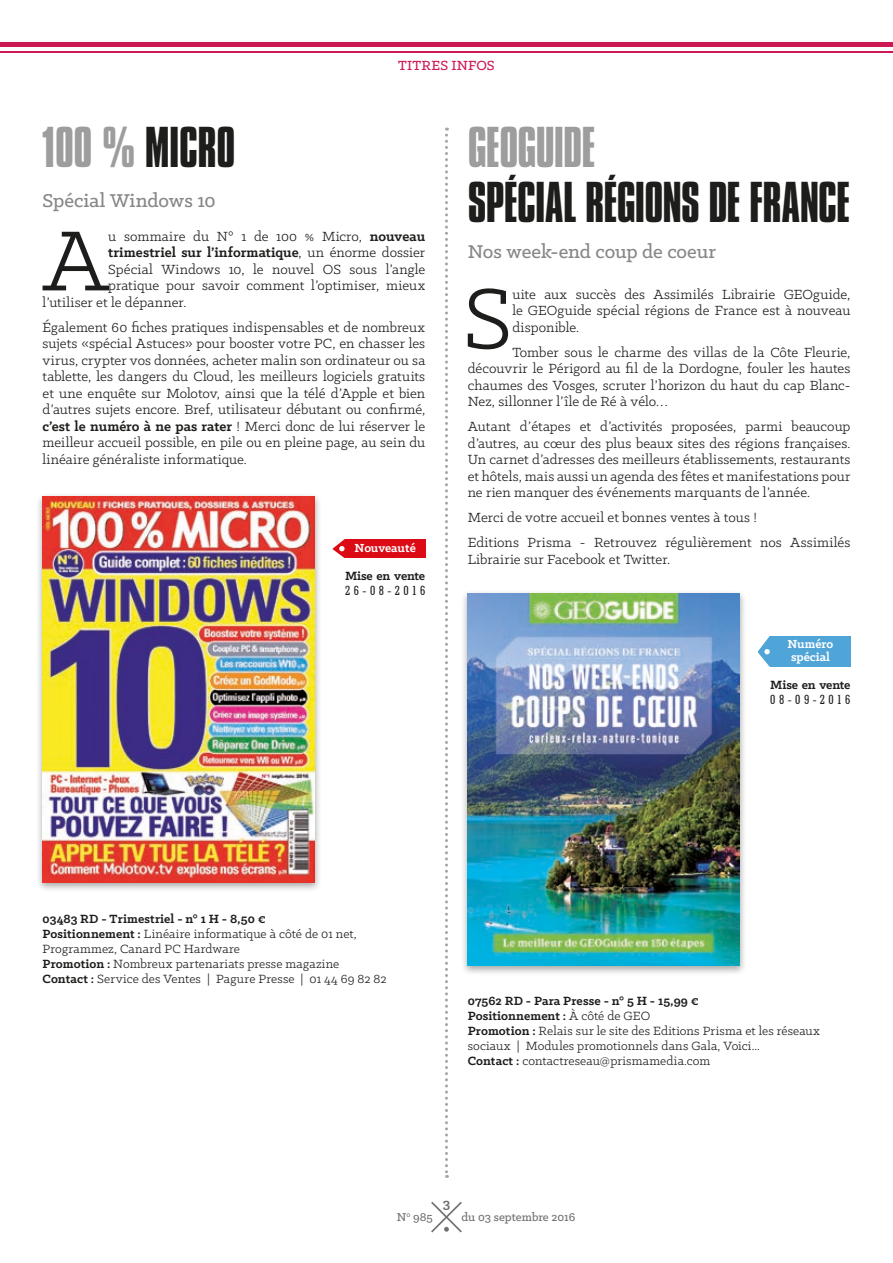
<style>
.page{position:relative;width:893px;height:1263px;background:#fff}
.page>*{position:absolute;margin:0;border:0;box-sizing:border-box;transform-origin:0 0}
.t1{font:96.3px "Klinic Slab";color:#1d1d1b}
.t2{font:49.5px "Compacta BT";letter-spacing:-.015em;color:#1d1d1b}
.t3{font:49.5px "Compacta BT";letter-spacing:-.02em;color:#9d9d9d}
.t4{font:500 21px "Klinic Slab";letter-spacing:-.005em;color:#878787}
.t5{font:15px/16.5px "Klinic Slab";letter-spacing:.005em;color:#1d1d1b;text-align:justify}
.t6{font:700 15px "Klinic Slab";letter-spacing:.005em;color:#1d1d1b}
.t7{font:500 15px "Klinic Slab";letter-spacing:.015em;color:#cd1953}
.t8{font:700 15px "Klinic Slab";color:#70706f}
.t9{font:13.5px/15px "Klinic Slab";letter-spacing:.01em;color:#1d1d1b}
.t10{font:700 13.5px "Klinic Slab";letter-spacing:-.015em;color:#1d1d1b}
.t11{font:500 condensed 13.5px "Geometric Slab 703 BT";letter-spacing:.255em;color:#1d1d1b}
.t12{font:700 13.2px/12.8px "Klinic Slab";color:#fff}
.t13{font:500 12.75px "Klinic Slab";color:#70706f}
.s1{color:#9d9d9d}
.s2{font-weight:700}
.s3{font-weight:400}
</style>
<div class="page">
<svg style="left:431px;top:1202px;width:31px;height:30px"></svg>
<svg style="left:445px;top:128px;width:3px;height:1050px"></svg>
<div style="left:461px;top:590px;width:286px;height:385px;background:#1d1d1b;opacity:.4"></div>
<img style="left:468px;top:593px;width:272px;height:372px">
<hr style="left:0;top:43px;width:893px;height:4px;background:#cd1953">
<hr style="left:0;top:51px;width:893px;height:1px;background:#cd1953">
<div style="left:770px;top:636px;width:80px;height:31px;background:#50a5d8"></div>
<svg style="left:758px;top:636px;width:12px;height:31px"></svg>
<div style="left:36px;top:493px;width:286px;height:400px;background:#1d1d1b;opacity:.4"></div>
<img style="left:43px;top:497px;width:272px;height:385px">
<div style="left:345px;top:539px;width:80px;height:19px;background:#dc0a14"></div>
<svg style="left:333px;top:539px;width:12px;height:19px"></svg>
<p class="t7" style="left:398px;top:56px;width:98px">TITRES INFOS</p>
<h2 class="t2" style="left:43px;top:119px;width:194px"><span class="s1">100 %</span> MICRO</h2>
<h3 class="t4" style="left:43px;top:187px;width:175px">Spécial Windows 10</h3>
<h1 class="t1" style="left:43px;top:200px;width:67px">A</h1>
<p class="t5" style="left:108px;top:228px;width:318px">u sommaire du N° 1 de 100 % Micro, <span class="s2">nouveau</span></p>
<p class="t6" style="left:108px;top:243px;width:318px">trimestriel sur l’informatique<span class="s3">, un énorme dossier</span></p>
<p class="t5" style="left:108px;top:261px;width:318px">Spécial Windows 10, le nouvel OS sous l’angle</p>
<p class="t5" style="left:108px;top:277px;width:318px">pratique pour savoir comment l’optimiser, mieux</p>
<p class="t5" style="left:43px;top:294px;width:145px">l’utiliser et le dépanner.</p>
<p class="t5" style="left:43px;top:319px;width:384px">Également 60 fiches pratiques indispensables et de nombreux sujets «spécial Astuces» pour booster votre PC, en chasser les virus, crypter vos données, acheter malin son ordinateur ou sa tablette, les dangers du Cloud, les meilleurs logiciels gratuits et une enquête sur Molotov, ainsi que la télé d’Apple et bien d’autres sujets encore. Bref, utilisateur débutant ou confirmé, <span class="s2">c’est le numéro à ne pas rater</span> ! Merci donc de lui réserver le meilleur accueil possible, en pile ou en pleine page, au sein du linéaire généraliste informatique.</p>
<p class="t12" style="left:355px;top:541px;width:63px">Nouveauté</p>
<p class="t10" style="left:345px;top:567px;width:82px">Mise en vente</p>
<p class="t11" style="left:345px;top:582px;width:82px">26-08-2016</p>
<h2 class="t3" style="left:468px;top:119px;width:129px">GEOGUIDE</h2>
<h2 class="t2" style="left:468px;top:173px;width:384px">SPÉCIAL RÉGIONS DE FRANCE</h2>
<h3 class="t4" style="left:468px;top:238px;width:250px">Nos week-end coup de coeur</h3>
<h1 class="t1" style="left:463px;top:257px;width:51px">S</h1>
<p class="t5" style="left:512px;top:285px;width:340px">uite aux succès des Assimilés Librairie GEOguide, le GEOguide spécial régions de France est à nouveau disponible.</p>
<p class="t5" style="left:468px;top:343px;width:384px;text-indent:45px">Tomber sous le charme des villas de la Côte Fleurie, découvrir le Périgord au fil de la Dordogne, fouler les hautes chaumes des Vosges, scruter l’horizon du haut du cap Blanc-Nez, sillonner l’île de Ré à vélo…</p>
<p class="t5" style="left:468px;top:418px;width:384px">Autant d’étapes et d’activités proposées, parmi beaucoup d’autres, au cœur des plus beaux sites des régions françaises.<br>Un carnet d’adresses des meilleurs établissements, restaurants et hôtels, mais aussi un agenda des fêtes et manifestations pour ne rien manquer des événements marquants de l’année.</p>
<p class="t5" style="left:468px;top:505px;width:384px;line-height:25px">Merci de votre accueil et bonnes ventes à tous !<br>Editions Prisma - Retrouvez régulièrement nos Assimilés</p>
<p class="t5" style="left:468px;top:550px;width:204px">Librairie sur Facebook et Twitter.</p>
<p class="t12" style="left:788px;top:637px;width:47px">Numéro spécial</p>
<p class="t10" style="left:770px;top:676px;width:82px">Mise en vente</p>
<p class="t11" style="left:770px;top:691px;width:82px">08-09-2016</p>
<p class="t9" style="left:43px;top:911px;width:346px"><span class="s2">03483 RD - Trimestriel - n° 1 H - 8,50 €<br>Positionnement :</span> Linéaire informatique à côté de 01 net, Programmez, Canard PC Hardware<br><span class="s2">Promotion :</span> Nombreux partenariats presse magazine <span class="s2">Contact :</span> Service des Ventes | Pagure Presse | 01 44 69 82 82</p>
<p class="t9" style="left:468px;top:993px;width:354px"><span class="s2">07562 RD - Para Presse - n° 5 H - 15,99 €<br>Positionnement :</span> À côté de GEO<br><span class="s2">Promotion :</span> Relais sur le site des Editions Prisma et les réseaux sociaux | Modules promotionnels dans Gala, Voici...<br><span class="s2">Contact :</span> contactreseau@prismamedia.com</p>
<p class="t8" style="left:443px;top:1194px;width:9px">3</p>
<p class="t13" style="left:397px;top:1209px;width:37px">N<sup>0</sup> 985</p>
<p class="t13" style="left:461px;top:1209px;width:116px">du 03 septembre 2016</p>
</div>
